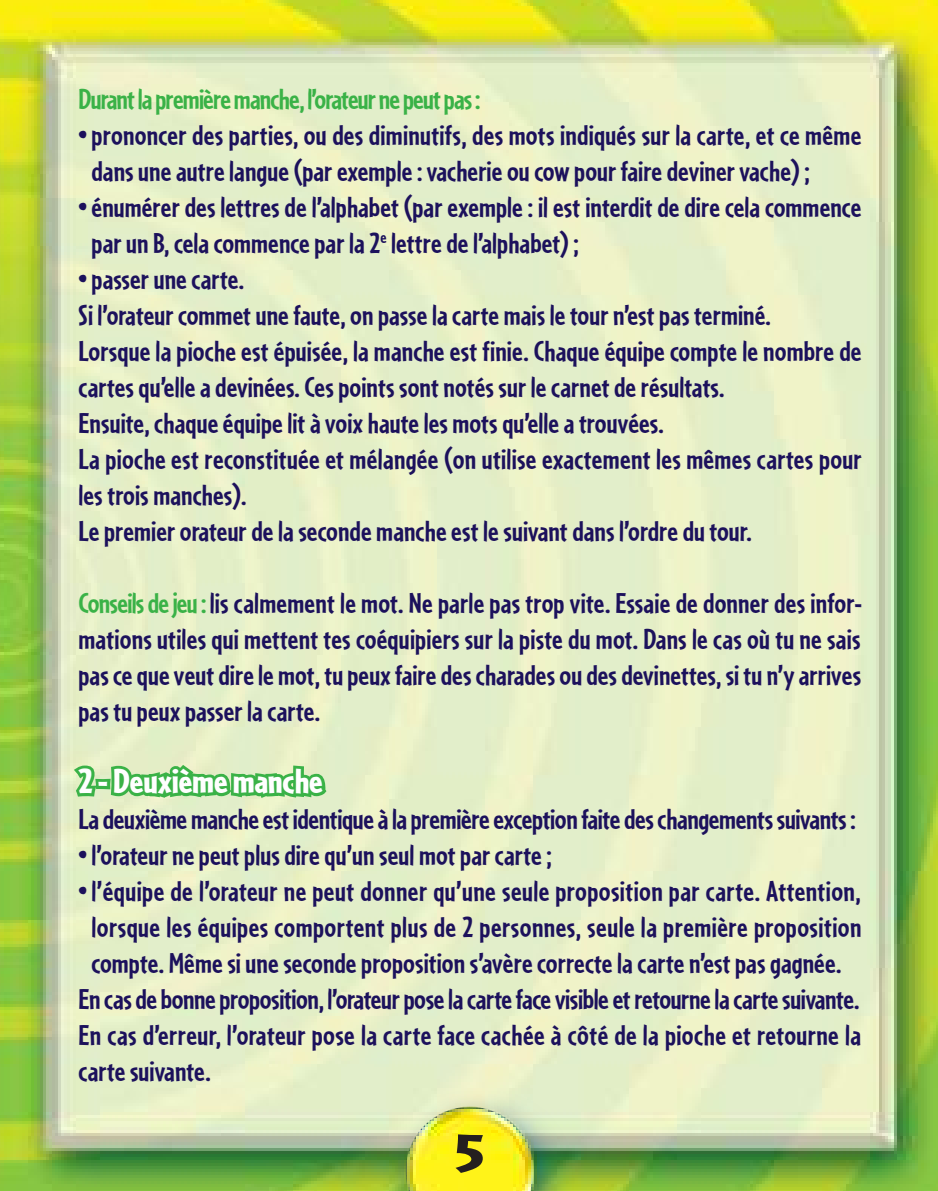
<style>
.page{position:relative;width:938px;height:1191px;background:#fff}
.page>*{position:absolute;margin:0;border:0;box-sizing:border-box;transform-origin:0 0}
.t1{font:900 54px "Cafeteria";color:#241f1f;scale:1.5 1}
.t2{font:900 36px "Cafeteria";color:#fff}
.t3{font:700 30px/36px "Cafeteria";color:#1c115c}
.t4{font:700 30px "Cafeteria";letter-spacing:-.03em;color:#3ab247}
.s1{color:#3ab247}
</style>
<div class="page">
<img style="left:0;top:0;width:937px;height:1191px">
<svg style="left:69px;top:762px;width:31px;height:38px"></svg>
<div style="left:96px;top:779px;width:14px;height:10px;border:6px solid #3ab247"></div>
<svg style="left:107px;top:761px;width:224px;height:41px;background:#87cd81"></svg>
<svg style="left:0;top:0;width:4px;height:3px"></svg>
<p class="t4" style="left:78px;top:82px;width:403px">Durant la première manche, l’orateur ne peut pas:</p>
<p class="t3" style="left:92px;top:117px;width:771px;text-indent:-13px">• prononcer des parties, ou des diminutifs, des mots indiqués sur la carte, et ce même dans une autre langue(par exemple: vacherie ou cow pour faire deviner vache) ;</p>
<p class="t3" style="left:92px;top:189px;width:771px;text-indent:-13px">• énumérer des lettres de l’alphabet (par exemple : il est interdit de dire cela commence par un B, cela commence par la 2<sup>e</sup> lettre de l’alphabet) ;</p>
<p class="t3" style="left:78px;top:261px;width:784px">• passer une carte.<br>Si l’orateur commet une faute, on passe la carte mais le tour n’est pas terminé.<br>Lorsque la pioche est épuisée, la manche est finie. Chaque équipe compte le nombre de cartes qu’elle a devinées. Ces points sont notés sur le carnet de résultats.<br>Ensuite, chaque équipe lit à voix haute les mots qu’elle a trouvées.<br>La pioche est reconstituée et mélangée (on utilise exactement les mêmes cartes pour les trois manches).<br>Le premier orateur de la seconde manche est le suivant dans l’ordre du tour.</p>
<p class="t3" style="left:78px;top:585px;width:784px;text-align:justify"><span class="s1">Conseils de jeu:</span> lis calmement le mot. Ne parle pas trop vite. Essaie de donner des infor&shy;mations utiles qui mettent tes coéquipiers sur la piste du mot. Dans le cas où tu ne sais pas ce que veut dire le mot, tu peux faire des charades ou des devinettes, si tu n’y arrives pas tu peux passer la carte.</p>
<p class="t2" style="left:78px;top:760px;width:246px">2 - Deuxième manche</p>
<p class="t3" style="left:78px;top:801px;width:778px">La deuxième manche est identique à la première exception faite des changements suivants:</p>
<p class="t3" style="left:78px;top:837px;width:474px">• l’orateur ne peut plus dire qu’un seul mot par carte ;</p>
<p class="t3" style="left:78px;top:873px;width:783px">• l’équipe de l’orateur ne peut donner qu’une seule proposition par carte. Attention,</p>
<p class="t3" style="left:92px;top:909px;width:771px">lorsque les équipes comportent plus de 2 personnes, seule la première proposition</p>
<p class="t3" style="left:92px;top:945px;width:751px">compte. Même si une seconde proposition s’avère correcte la carte n’est pas gagnée.</p>
<p class="t3" style="left:78px;top:981px;width:782px">En cas de bonne proposition, l’orateur pose la carte face visible et retourne la carte suivante.</p>
<p class="t3" style="left:78px;top:1017px;width:784px">En cas d’erreur, l’orateur pose la carte face cachée à côté de la pioche et retourne la</p>
<p class="t3" style="left:78px;top:1053px;width:134px">carte suivante.</p>
<h1 class="t1" style="left:455px;top:1122px;width:21px">5</h1>
</div>
